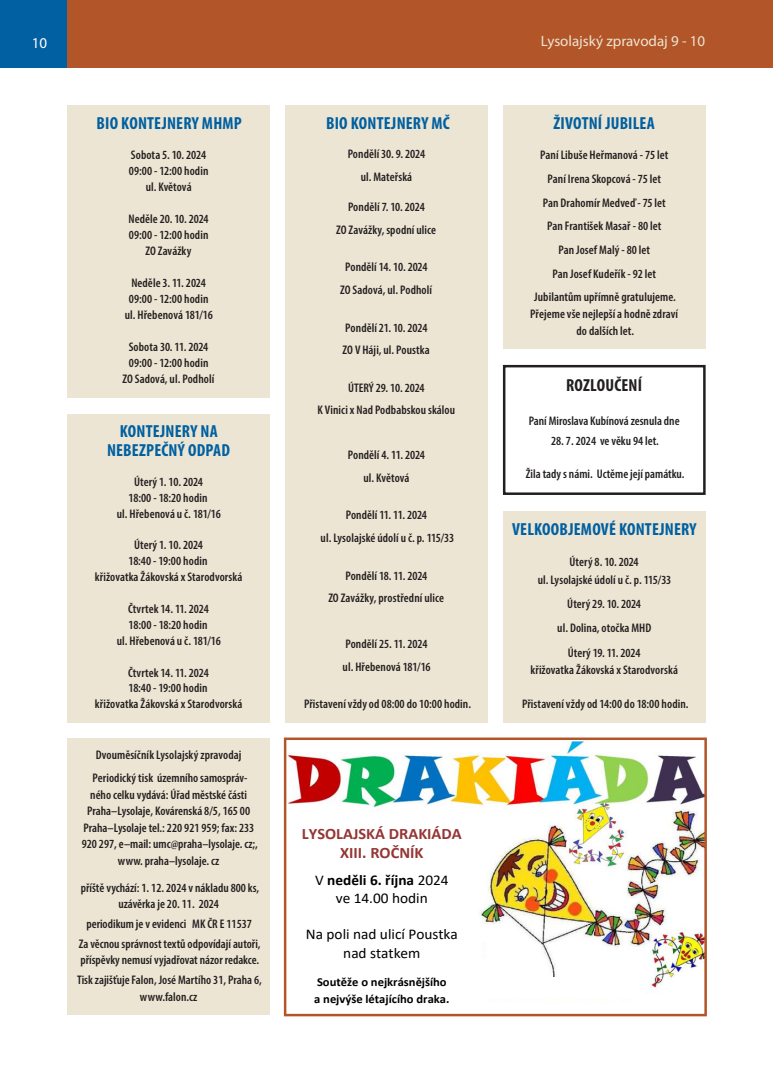
<style>
.page{position:relative;width:773px;height:1081px;background:#fff}
.page>*{position:absolute;margin:0;border:0;box-sizing:border-box;transform-origin:0 0}
.t1{font:700 condensed 17.5px/18.4px "Myriad Pro";letter-spacing:.01em;color:#0160a1;text-align:center}
.t2{font:700 condensed 17.5px "Myriad Pro";letter-spacing:.01em;color:#231f20}
.t3{font:700 15.88px/19.5px "Calibri";color:#953634;text-align:center}
.t4{font:15px "Myriad Pro";color:#ece5d3}
.t5{font:15px "Myriad Pro";color:#fff}
.t6{font:14.88px/18.1px "Calibri";color:#000;text-align:center}
.t7{font:600 condensed 12.5px/22.4px "Myriad Pro";color:#231f20;text-align:center}
.t8{font:700 12.25px/17.1px "Calibri";color:#000}
.s1{font-weight:700}
</style>
<div class="page">
<div style="left:0;top:0;width:67px;height:67px;background:#0160a1"></div>
<div style="left:67px;top:0;width:691px;height:67px;background:#b25528"></div>
<div style="left:758px;top:0;width:14px;height:67px;background:#b25528"></div>
<div style="left:503px;top:105px;width:202px;height:244px;background:#ece5d3"></div>
<div style="left:67px;top:739px;width:203px;height:276px;background:#ece5d3"></div>
<div style="left:503px;top:511px;width:202px;height:211px;background:#ece5d3"></div>
<div style="left:67px;top:105px;width:203px;height:292px;background:#ece5d3"></div>
<div style="left:285px;top:105px;width:203px;height:617px;background:#ece5d3"></div>
<div style="left:67px;top:414px;width:203px;height:308px;background:#ece5d3"></div>
<div style="left:503px;top:365px;width:202px;height:130px;border:2px solid #231f20"></div>
<img style="left:287px;top:740px;width:416px;height:249px">
<div style="left:316px;top:977px;width:322px;height:21px;background:#fff"></div>
<div style="left:286px;top:822px;width:191px;height:193px;background:#fff"></div>
<div style="left:284px;top:737px;width:422px;height:279px;border:2px solid #b25528"></div>
<p class="t5" style="left:32px;top:34px;width:17px">10</p>
<p class="t4" style="left:540px;top:32px;width:166px">Lysolajský zpravodaj 9 - 10</p>
<h1 class="t1" style="left:97px;top:113px;width:147px">BIO KONTEJNERY MHMP</h1>
<p class="t7" style="left:129px;top:146px;width:81px;line-height:16px">Sobota 5. 10. 2024<br>09:00 - 12:00 hodin ul. Květová</p>
<p class="t7" style="left:128px;top:211px;width:82px;line-height:16px">Neděle 20. 10. 2024<br>09:00 - 12:00 hodin<br>ZO Zavážky</p>
<p class="t7" style="left:125px;top:275px;width:89px;line-height:16px">Neděle 3. 11. 2024<br>09:00 - 12:00 hodin ul. Hřebenová 181/16</p>
<p class="t7" style="left:122px;top:339px;width:93px;line-height:16px">Sobota 30. 11. 2024<br>09:00 - 12:00 hodin<br>ZO Sadová, ul. Podholí</p>
<h1 class="t1" style="left:107px;top:422px;width:124px">KONTEJNERY NA<br>NEBEZPEČNÝ ODPAD</h1>
<p class="t7" style="left:117px;top:473px;width:105px;line-height:15.9px">Úterý 1. 10. 2024<br>18:00 - 18:20 hodin<br>ul. Hřebenová u č. 181/16</p>
<p class="t7" style="left:95px;top:537px;width:149px;line-height:15.9px">Úterý 1. 10. 2024<br>18:40 - 19:00 hodin<br>křižovatka Žákovská x Starodvorská</p>
<p class="t7" style="left:117px;top:601px;width:105px;line-height:15.9px">Čtvrtek 14. 11. 2024<br>18:00 - 18:20 hodin<br>ul. Hřebenová u č. 181/16</p>
<p class="t7" style="left:95px;top:664px;width:149px;line-height:15.9px">Čtvrtek 14. 11. 2024<br>18:40 - 19:00 hodin<br>křižovatka Žákovská x Starodvorská</p>
<p class="t7" style="left:92px;top:742px;width:156px;line-height:23.5px;text-align:left">Dvouměsíčník Lysolajský zpravodaj<br>Periodický tisk územního samospráv-</p>
<p class="t7" style="left:82px;top:786px;width:178px;line-height:16.5px">ného celku vydává: Úřad městské části Praha–Lysolaje, Kovárenská 8/5, 165 00<br>Praha–Lysolaje tel.: 220 921 959; fax: 233<br>920 297, e–mail: umc@praha–lysolaje. cz;, www. praha–lysolaje. cz</p>
<p class="t7" style="left:81px;top:879px;width:180px;line-height:16.5px">příště vychází: 1. 12. 2024 v nákladu 800 ks, uzávěrka je 20. 11. 2024</p>
<p class="t7" style="left:79px;top:913px;width:183px;line-height:20px">periodikum je v evidenci MK ČR E 11537<br>Za věcnou správnost textů odpovídají autoři,</p>
<p class="t7" style="left:77px;top:950px;width:186px;line-height:20px;text-align:left">příspěvky nemusí vyjadřovat názor redakce.<br>Tisk zajišťuje Falon, José Martího 31, Praha 6,</p>
<p class="t7" style="left:140px;top:985px;width:59px">www.falon.cz</p>
<h1 class="t1" style="left:326px;top:113px;width:125px">BIO KONTEJNERY MČ</h1>
<p class="t7" style="left:347px;top:143px;width:79px">Pondělí 30. 9. 2024 ul. Mateřská</p>
<p class="t7" style="left:336px;top:196px;width:101px">Pondělí 7. 10. 2024<br>ZO Zavážky, spodní ulice</p>
<p class="t7" style="left:340px;top:256px;width:93px">Pondělí 14. 10. 2024<br>ZO Sadová, ul. Podholí</p>
<p class="t7" style="left:342px;top:316px;width:89px;text-align:left">Pondělí 21. 10. 2024<br>ZO V Háji, ul. Poustka</p>
<p class="t7" style="left:317px;top:376px;width:139px">ÚTERÝ 29. 10. 2024<br>K Vinici x Nad Podbabskou skálou</p>
<p class="t7" style="left:348px;top:444px;width:79px">Pondělí 4. 11. 2024 ul. Květová</p>
<p class="t7" style="left:320px;top:504px;width:135px">Pondělí 11. 11. 2024<br>ul. Lysolajské údolí u č. p. 115/33</p>
<p class="t7" style="left:328px;top:564px;width:117px">Pondělí 18. 11. 2024<br>ZO Zavážky, prostřední ulice</p>
<p class="t7" style="left:342px;top:632px;width:89px;text-align:left">Pondělí 25. 11. 2024 ul. Hřebenová 181/16</p>
<p class="t7" style="left:304px;top:693px;width:168px">Přistavení vždy od 08:00 do 10:00 hodin.</p>
<h1 class="t1" style="left:553px;top:113px;width:103px">ŽIVOTNÍ JUBILEA</h1>
<p class="t7" style="left:534px;top:143px;width:143px;line-height:23.6px">Paní Libuše Heřmanová - 75 let<br>Paní Irena Skopcová - 75 let<br>Pan Drahomír Medveď - 75 let<br>Pan František Masař - 80 let<br>Pan Josef Malý - 80 let<br>Pan Josef Kudeřík - 92 let<br>Jubilantům upřímně gratulujeme.</p>
<p class="t7" style="left:530px;top:305px;width:149px;line-height:16.6px">Přejeme vše nejlepší a hodně zdraví do dalších let.</p>
<h1 class="t2" style="left:566px;top:374px;width:78px">ROZLOUČENÍ</h1>
<p class="t7" style="left:528px;top:409px;width:152px">Paní Miroslava Kubínová zesnula dne</p>
<p class="t7" style="left:551px;top:429px;width:109px">28. 7. 2024 ve věku 94 let.</p>
<p class="t7" style="left:525px;top:463px;width:160px">Žila tady s námi. Uctěme její památku.</p>
<h1 class="t1" style="left:512px;top:519px;width:186px">VELKOOBJEMOVÉ KONTEJNERY</h1>
<p class="t7" style="left:537px;top:553px;width:135px;line-height:17.2px">Úterý 8. 10. 2024<br>ul. Lysolajské údolí u č. p. 115/33</p>
<p class="t7" style="left:557px;top:591px;width:95px;line-height:24.4px">Úterý 29. 10. 2024<br>ul. Dolina, otočka MHD<br>Úterý 19. 11. 2024</p>
<p class="t7" style="left:530px;top:658px;width:149px">křižovatka Žákovská x Starodvorská</p>
<p class="t7" style="left:522px;top:693px;width:168px">Přistavení vždy od 14:00 do 18:00 hodin.</p>
<p class="t3" style="left:302px;top:823px;width:161px">LYSOLAJSKÁ DRAKIÁDA<br>XIII. ROČNÍK</p>
<p class="t6" style="left:315px;top:870px;width:135px">V <span class="s1">neděli 6. října</span> 2024 ve 14.00 hodin</p>
<p class="t6" style="left:306px;top:925px;width:153px">Na poli nad ulicí Poustka nad statkem</p>
<p class="t8" style="left:314px;top:973px;width:137px">Soutěže o nejkrásnějšího a nejvýše létajícího draka.</p>
</div>
